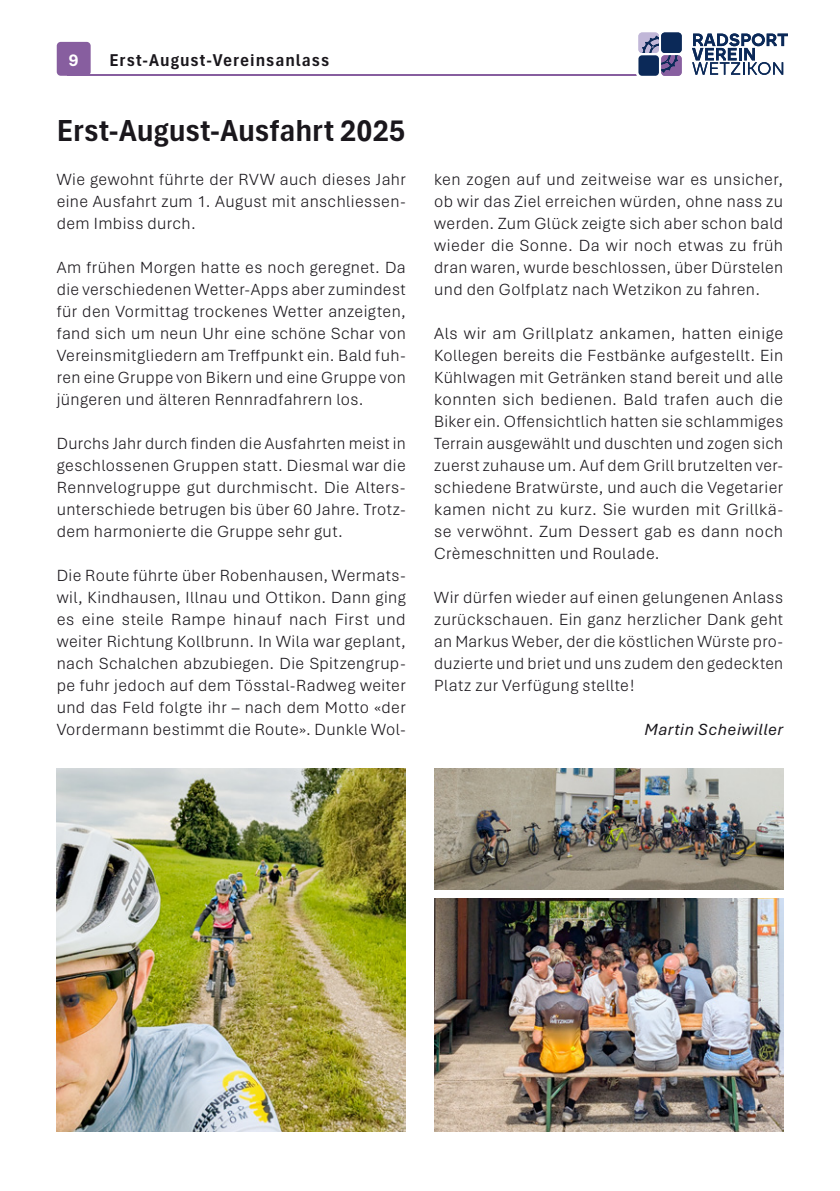
<style>
.page{position:relative;width:840px;height:1191px;background:#fff}
.page>*{position:absolute;margin:0;border:0;box-sizing:border-box;transform-origin:0 0}
.t1{font:700 condensed 32px "Aptos";letter-spacing:.005em;color:#1a171c}
.t2{font:700 condensed 18px "Aptos";letter-spacing:.055em;color:#1a171c}
.t3{font:700 18px "Aptos";color:#fff}
.t4{font:300 17px/22px "Aptos";letter-spacing:.025em;color:#1a171c;text-align:justify}
.t5{font:italic 17px "Aptos";letter-spacing:.025em;color:#1a171c}
</style>
<div class="page">
<div style="left:57px;top:42px;width:34px;height:34px;background:#875e9f;border-radius:4px"></div>
<hr style="left:67px;top:74px;width:585px;height:2px;background:#875e9f">
<svg style="left:692px;top:33px;width:95px;height:42px"></svg>
<svg style="left:636px;top:33px;width:45px;height:43px;background:#636b93"></svg>
<img style="left:434px;top:768px;width:348px;height:121px">
<img style="left:57px;top:768px;width:348px;height:363px">
<img style="left:434px;top:899px;width:348px;height:232px">
<p class="t3" style="left:69px;top:48px;width:11px">9</p>
<p class="t2" style="left:109px;top:48px;width:221px">Erst-August-Vereinsanlass</p>
<h1 class="t1" style="left:57px;top:108px;width:350px">Erst-August-Ausfahrt 2025</h1>
<p class="t4" style="left:57px;top:167px;width:350px">Wie gewohnt führte der RVW auch dieses Jahr eine Ausfahrt zum 1. August mit anschliessen&shy;dem Imbiss durch.</p>
<p class="t4" style="left:57px;top:255px;width:350px">Am frühen Morgen hatte es noch geregnet. Da die verschiedenen Wetter-Apps aber zumindest für den Vormittag trockenes Wetter anzeigten, fand sich um neun Uhr eine schöne Schar von Vereinsmitgliedern am Treffpunkt ein. Bald fuh&shy;ren eine Gruppe von Bikern und eine Gruppe von jüngeren und älteren Rennradfahrern los.</p>
<p class="t4" style="left:57px;top:431px;width:350px">Durchs Jahr durch finden die Ausfahrten meist in geschlossenen Gruppen statt. Diesmal war die Rennvelogruppe gut durchmischt. Die Alters&shy;unterschiede betrugen bis über 60 Jahre. Trotz&shy;dem harmonierte die Gruppe sehr gut.</p>
<p class="t4" style="left:57px;top:563px;width:350px">Die Route führte über Robenhausen, Wermats&shy;wil, Kindhausen, Illnau und Ottikon. Dann ging es eine steile Rampe hinauf nach First und weiter Richtung Kollbrunn. In Wila war geplant, nach Schalchen abzubiegen. Die Spitzengrup&shy;pe fuhr jedoch auf dem Tösstal-Radweg weiter und das Feld folgte ihr – nach dem Motto «der Vordermann bestimmt die Route». Dunkle Wol-</p>
<p class="t4" style="left:434px;top:167px;width:350px">ken zogen auf und zeitweise war es unsicher, ob wir das Ziel erreichen würden, ohne nass zu werden. Zum Glück zeigte sich aber schon bald wieder die Sonne. Da wir noch etwas zu früh dran waren, wurde beschlossen, über Dürstelen und den Golfplatz nach Wetzikon zu fahren.</p>
<p class="t4" style="left:434px;top:321px;width:350px">Als wir am Grillplatz ankamen, hatten einige Kollegen bereits die Festbänke aufgestellt. Ein Kühlwagen mit Getränken stand bereit und alle konnten sich bedienen. Bald trafen auch die Biker ein. Offensichtlich hatten sie schlammiges Terrain ausgewählt und duschten und zogen sich zuerst zuhause um. Auf dem Grill brutzelten ver&shy;schiedene Bratwürste, und auch die Vegetarier kamen nicht zu kurz. Sie wurden mit Grillkä&shy;se verwöhnt. Zum Dessert gab es dann noch Crèmeschnitten und Roulade.</p>
<p class="t4" style="left:434px;top:585px;width:350px">Wir dürfen wieder auf einen gelungenen Anlass zurückschauen. Ein ganz herzlicher Dank geht an Markus Weber, der die köstlichen Würste pro&shy;duzierte und briet und uns zudem den gedeckten Platz zur Verfügung stellte!</p>
<p class="t5" style="left:644px;top:718px;width:140px">Martin Scheiwiller</p>
</div>
